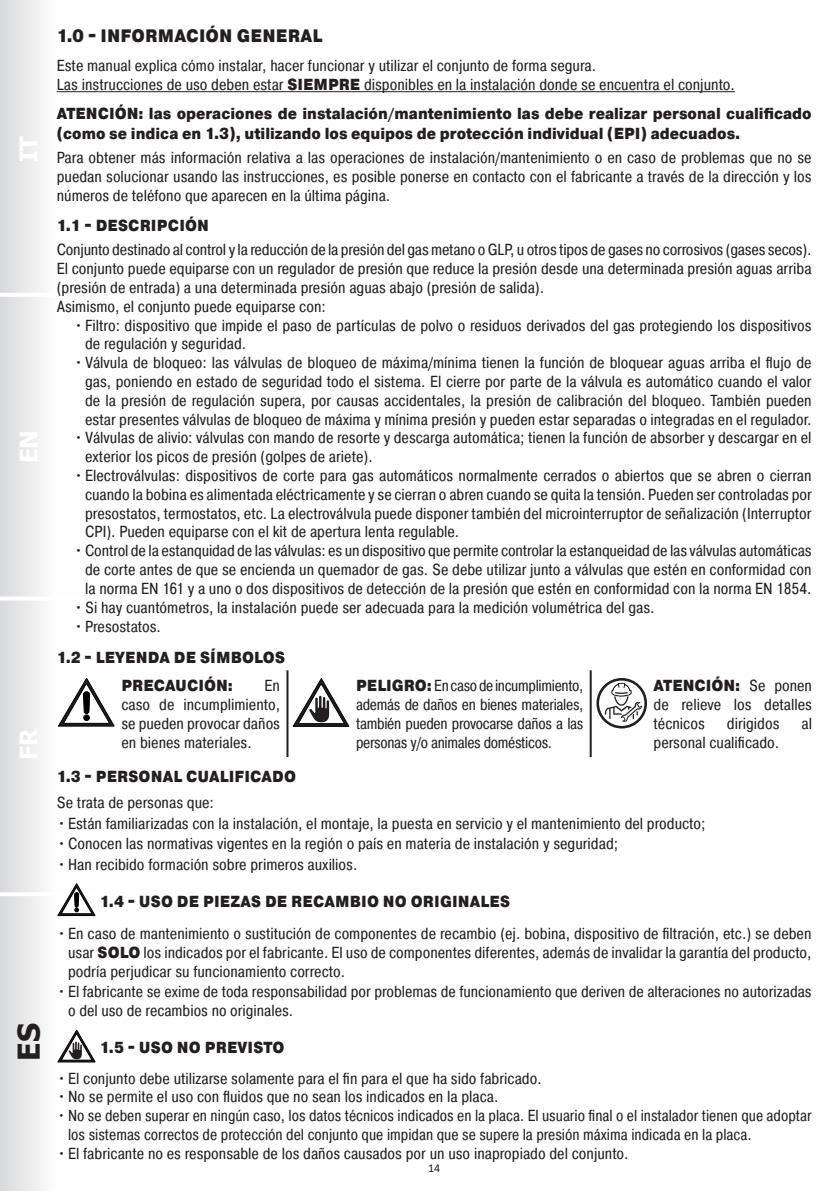
<style>
.page{position:relative;width:840px;height:1191px;background:#fff}
.page>*{position:absolute;margin:0;border:0;box-sizing:border-box;transform-origin:0 0}
.t1{font:700 30px "Tahoma";color:#231f20}
.t2{font:700 24px "Tahoma";color:#fff}
.t3{font:900 18px "Pragmatica Cond";letter-spacing:.01em;color:#231f20}
.t4{font:16px/18.8px "Pragmatica Cond";color:#231f20;text-align:justify}
.t5{font:16px/19.2px "Pragmatica Cond";color:#231f20;text-align:justify;scale:.96 1}
.t6{font:900 16px/19.2px "Pragmatica Cond";color:#231f20}
.t7{font:12px "Calibri";color:#231f20}
.s1{font-weight:900}
</style>
<div class="page">
<div style="left:0;top:0;width:99px;height:1191px;background:linear-gradient(to right,#dfe0e1,#fff)"></div>
<hr style="left:0;top:892px;width:96px;height:4px;background:#fff">
<hr style="left:0;top:596px;width:99px;height:4px;background:#fff">
<hr style="left:0;top:293px;width:99px;height:4px;background:#fff">
<hr style="left:57px;top:91px;width:677px;height:1px;background:#231f20">
<svg style="left:58px;top:678px;width:56px;height:48px"></svg>
<svg style="left:293px;top:678px;width:56px;height:48px"></svg>
<svg style="left:596px;top:678px;width:50px;height:50px"></svg>
<svg style="left:598px;top:680px;width:46px;height:46px"></svg>
<svg style="left:604px;top:683px;width:38px;height:39px"></svg>
<hr style="left:286px;top:670px;width:2px;height:87px;background:#231f20">
<hr style="left:589px;top:670px;width:2px;height:87px;background:#231f20">
<svg style="left:58px;top:883px;width:37px;height:32px"></svg>
<div style="left:74px;top:892px;width:5px;height:15px;background:#000001;border-radius:2px"></div>
<div style="left:74px;top:892px;width:5px;height:15px;border:1px solid #000001;border-radius:2px"></div>
<svg style="left:58px;top:1030px;width:37px;height:32px"></svg>
<h2 class="t2" style="left:12px;top:162px;width:28px;rotate:-90deg">IT</h2>
<h2 class="t2" style="left:12px;top:463px;width:35px;rotate:-90deg">EN</h2>
<h2 class="t2" style="left:12px;top:760px;width:33px;rotate:-90deg">FR</h2>
<h1 class="t1" style="left:8px;top:1060px;width:39px;rotate:-90deg">ES</h1>
<p class="t3" style="left:57px;top:25px;width:267px">1.0 - INFORMACIÓN GENERAL</p>
<p class="t4" style="left:57px;top:56px;width:540px">Este manual explica cómo instalar, hacer funcionar y utilizar el conjunto de forma segura.</p>
<p class="t4" style="left:57px;top:75px;width:679px">Las instrucciones de uso deben estar <span class="s1">SIEMPRE</span> disponibles en la instalación donde se encuentra el conjunto.</p>
<p class="t6" style="left:57px;top:105px;width:756px">ATENCIÓN: las operaciones de instalación/mantenimiento las debe realizar personal cualificado (como se indica en 1.3), utilizando los equipos de protección individual (EPI) adecuados.</p>
<p class="t4" style="left:57px;top:148px;width:756px">Para obtener más información relativa a las operaciones de instalación/mantenimiento o en caso de problemas que no se puedan solucionar usando las instrucciones, es posible ponerse en contacto con el fabricante a través de la dirección y los números de teléfono que aparecen en la última página.</p>
<p class="t6" style="left:57px;top:216px;width:154px">1.1 - DESCRIPCIÓN</p>
<p class="t4" style="left:57px;top:240px;width:755px">Conjunto destinado al control y la reducción de la presión del gas metano o GLP, u otros tipos de gases no corrosivos (gases secos).</p>
<p class="t4" style="left:57px;top:259px;width:756px">El conjunto puede equiparse con un regulador de presión que reduce la presión desde una determinada presión aguas arriba (presión de entrada) a una determinada presión aguas abajo (presión de salida).</p>
<p class="t4" style="left:57px;top:297px;width:270px">Asimismo, el conjunto puede equiparse con:</p>
<p class="t4" style="left:85px;top:315px;width:727px;text-indent:-11px">•Filtro: dispositivo que impide el paso de partículas de polvo o residuos derivados del gas protegiendo los dispositivos de regulación y seguridad.</p>
<p class="t4" style="left:85px;top:353px;width:727px;text-indent:-11px">•Válvula de bloqueo: las válvulas de bloqueo de máxima/mínima tienen la función de bloquear aguas arriba el flujo de gas, poniendo en estado de seguridad todo el sistema. El cierre por parte de la válvula es automático cuando el valor de la presión de regulación supera, por causas accidentales, la presión de calibración del bloqueo. También pueden estar presentes válvulas de bloqueo de máxima y mínima presión y pueden estar separadas o integradas en el regulador.</p>
<p class="t4" style="left:85px;top:428px;width:727px;text-indent:-11px">•Válvulas de alivio: válvulas con mando de resorte y descarga automática; tienen la función de absorber y descargar en el exterior los picos de presión (golpes de ariete).</p>
<p class="t4" style="left:85px;top:466px;width:728px;text-indent:-11px">•Electroválvulas: dispositivos de corte para gas automáticos normalmente cerrados o abiertos que se abren o cierran cuando la bobina es alimentada eléctricamente y se cierran o abren cuando se quita la tensión. Pueden ser controladas por presostatos, termostatos, etc. La electroválvula puede disponer también del microinterruptor de señalización (Interruptor CPI). Pueden equiparse con el kit de apertura lenta regulable.</p>
<p class="t4" style="left:85px;top:541px;width:727px;text-indent:-11px">•Control de la estanquidad de las válvulas: es un dispositivo que permite controlar la estanqueidad de las válvulas automáticas de corte antes de que se encienda un quemador de gas. Se debe utilizar junto a válvulas que estén en conformidad con la norma EN 161 y a uno o dos dispositivos de detección de la presión que estén en conformidad con la norma EN 1854.</p>
<p class="t4" style="left:74px;top:597px;width:582px">•Si hay cuantómetros, la instalación puede ser adecuada para la medición volumétrica del gas.</p>
<p class="t4" style="left:74px;top:617px;width:89px">•Presostatos.</p>
<p class="t6" style="left:57px;top:648px;width:230px">1.2 - LEYENDA DE SÍMBOLOS</p>
<p class="t4" style="left:653px;top:675px;width:160px"><span class="s1">ATENCIÓN:</span> Se ponen de relieve los detalles técnicos</p>
<p class="t6" style="left:121px;top:676px;width:113px">PRECAUCIÓN:</p>
<p class="t5" style="left:356px;top:675px;width:238px"><span class="s1">PELIGRO:</span> En caso de incumplimiento, además de daños en bienes materiales, también pueden provocarse daños a las personas y/o animales domésticos.</p>
<p class="t4" style="left:121px;top:675px;width:160px;text-indent:143px">En caso de incumplimiento, se pueden provocar daños en bienes materiales.</p>
<p class="t6" style="left:57px;top:767px;width:241px">1.3 - PERSONAL CUALIFICADO</p>
<p class="t4" style="left:57px;top:793px;width:159px">Se trata de personas que:</p>
<p class="t4" style="left:57px;top:813px;width:650px">•Están familiarizadas con la instalación, el montaje, la puesta en servicio y el mantenimiento del producto;</p>
<p class="t4" style="left:57px;top:834px;width:562px">•Conocen las normativas vigentes en la región o país en materia de instalación y seguridad;</p>
<p class="t4" style="left:57px;top:854px;width:302px">•Han recibido formación sobre primeros auxilios.</p>
<p class="t6" style="left:100px;top:892px;width:411px">1.4 - USO DE PIEZAS DE RECAMBIO NO ORIGINALES</p>
<p class="t4" style="left:68px;top:924px;width:744px;text-indent:-11px">•En caso de mantenimiento o sustitución de componentes de recambio (ej. bobina, dispositivo de filtración, etc.) se deben usar <span class="s1">SOLO</span> los indicados por el fabricante. El uso de componentes diferentes, además de invalidar la garantía del producto, podría perjudicar su funcionamiento correcto.</p>
<p class="t4" style="left:68px;top:982px;width:744px;text-indent:-11px">•El fabricante se exime de toda responsabilidad por problemas de funcionamiento que deriven de alteraciones no autorizadas o del uso de recambios no originales.</p>
<p class="t6" style="left:100px;top:1038px;width:186px">1.5 - USO NO PREVISTO</p>
<p class="t4" style="left:57px;top:1068px;width:486px">•El conjunto debe utilizarse solamente para el fin para el que ha sido fabricado.</p>
<p class="t4" style="left:57px;top:1087px;width:443px">•No se permite el uso con fluidos que no sean los indicados en la placa.</p>
<p class="t5" style="left:68px;top:1106px;width:775px;text-indent:-11px">•No se deben superar en ningún caso, los datos técnicos indicados en la placa. El usuario final o el instalador tienen que adoptar los sistemas correctos de protección del conjunto que impidan que se supere la presión máxima indicada en la placa.</p>
<p class="t4" style="left:57px;top:1143px;width:573px">•El fabricante no es responsable de los daños causados por un uso inapropiado del conjunto.</p>
<p class="t4" style="left:726px;top:714px;width:54px">dirigidos</p>
<p class="t4" style="left:801px;top:714px;width:12px">al</p>
<p class="t4" style="left:653px;top:733px;width:127px">personal cualificado.</p>
<p class="t7" style="left:428px;top:1159px;width:14px">14</p>
</div>
